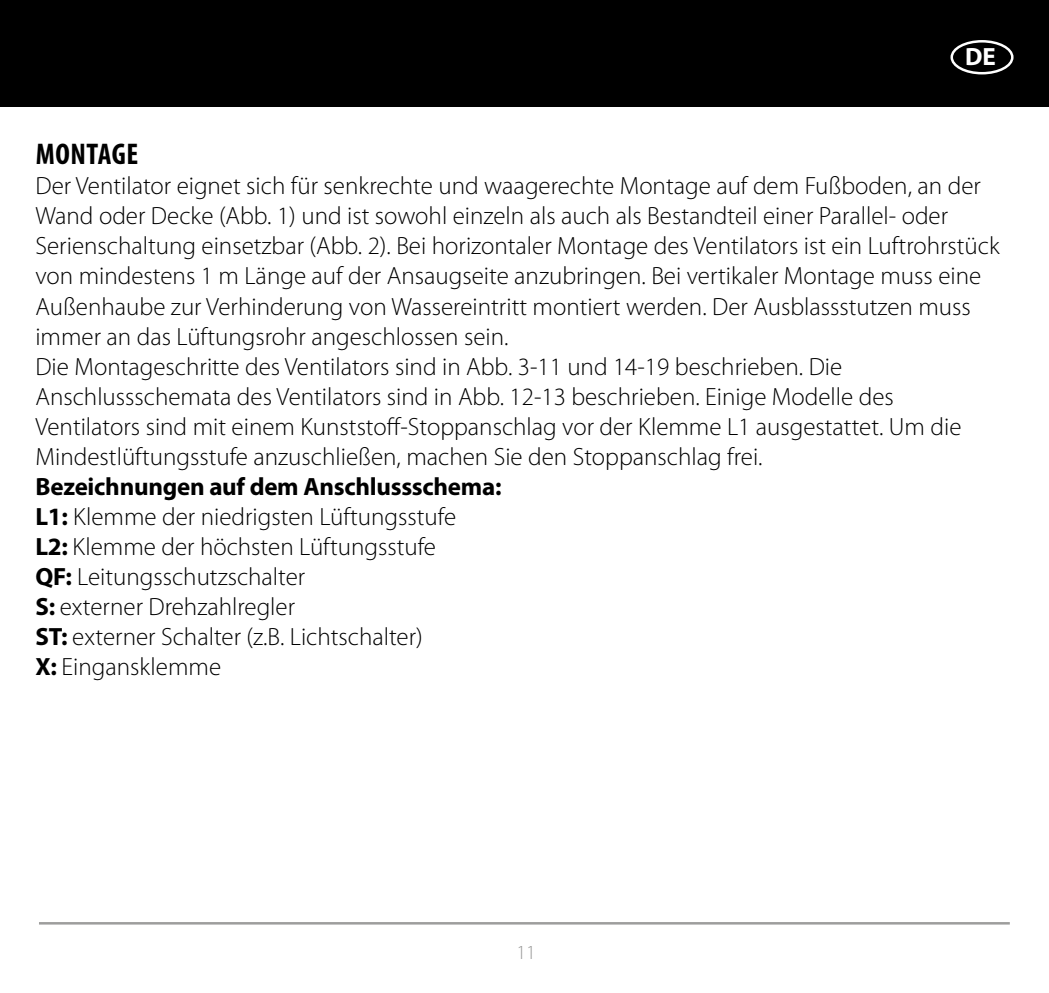
<style>
.page{position:relative;width:1049px;height:993px;background:#fff}
.page>*{position:absolute;margin:0;border:0;box-sizing:border-box;transform-origin:0 0}
.t1{font:700 condensed 30px "Myriad Pro";letter-spacing:.02em;color:#000}
.t2{font:300 25px/30px "Myriad Pro";color:#000}
.t3{font:700 25px "Myriad Pro";color:#fff}
.t4{font:300 20px "Myriad Pro";color:#9d9d9c}
.s1{font-weight:700}
</style>
<div class="page">
<hr style="left:39px;top:921px;width:971px;height:3px;background:#9d9d9c">
<div style="left:0;top:0;width:1049px;height:106px;background:#000"></div>
<div style="left:950px;top:40px;width:63px;height:34px;border:2px solid #fff;border-radius:50%"></div>
<p class="t3" style="left:965px;top:40px;width:32px">DE</p>
<p class="t1" style="left:36px;top:135px;width:104px">MONTAGE</p>
<p class="t2" style="left:35px;top:171px;width:965px">Der Ventilator eignet sich für senkrechte und waagerechte Montage auf dem Fußboden, an der Wand oder Decke (Abb. 1) und ist sowohl einzeln als auch als Bestandteil einer Parallel- oder Serienschaltung einsetzbar (Abb. 2). Bei horizontaler Montage des Ventilators ist ein Luftrohrstück von mindestens 1 m Länge auf der Ansaugseite anzubringen. Bei vertikaler Montage muss eine Außenhaube zur Verhinderung von Wassereintritt montiert werden. Der Ausblassstutzen muss immer an das Lüftungsrohr angeschlossen sein.<br>Die Montageschritte des Ventilators sind in Abb. 3-11 und 14-19 beschrieben. Die Anschlussschemata des Ventilators sind in Abb. 12-13 beschrieben. Einige Modelle des Ventilators sind mit einem Kunststoff-Stoppanschlag vor der Klemme L1 ausgestattet. Um die Mindestlüftungsstufe anzuschließen, machen Sie den Stoppanschlag frei.</p>
<p class="t2" style="left:35px;top:471px;width:468px"><span class="s1">Bezeichnungen auf dem Anschlussschema:<br>L1:</span> Klemme der niedrigsten Lüftungsstufe<br><span class="s1">L2:</span> Klemme der höchsten Lüftungsstufe<br><span class="s1">QF:</span> Leitungsschutzschalter<br><span class="s1">S:</span> externer Drehzahlregler<br><span class="s1">ST:</span> externer Schalter (z.B. Lichtschalter)<br><span class="s1">X:</span> Eingansklemme</p>
<p class="t4" style="left:516px;top:940px;width:21px">11</p>
</div>
